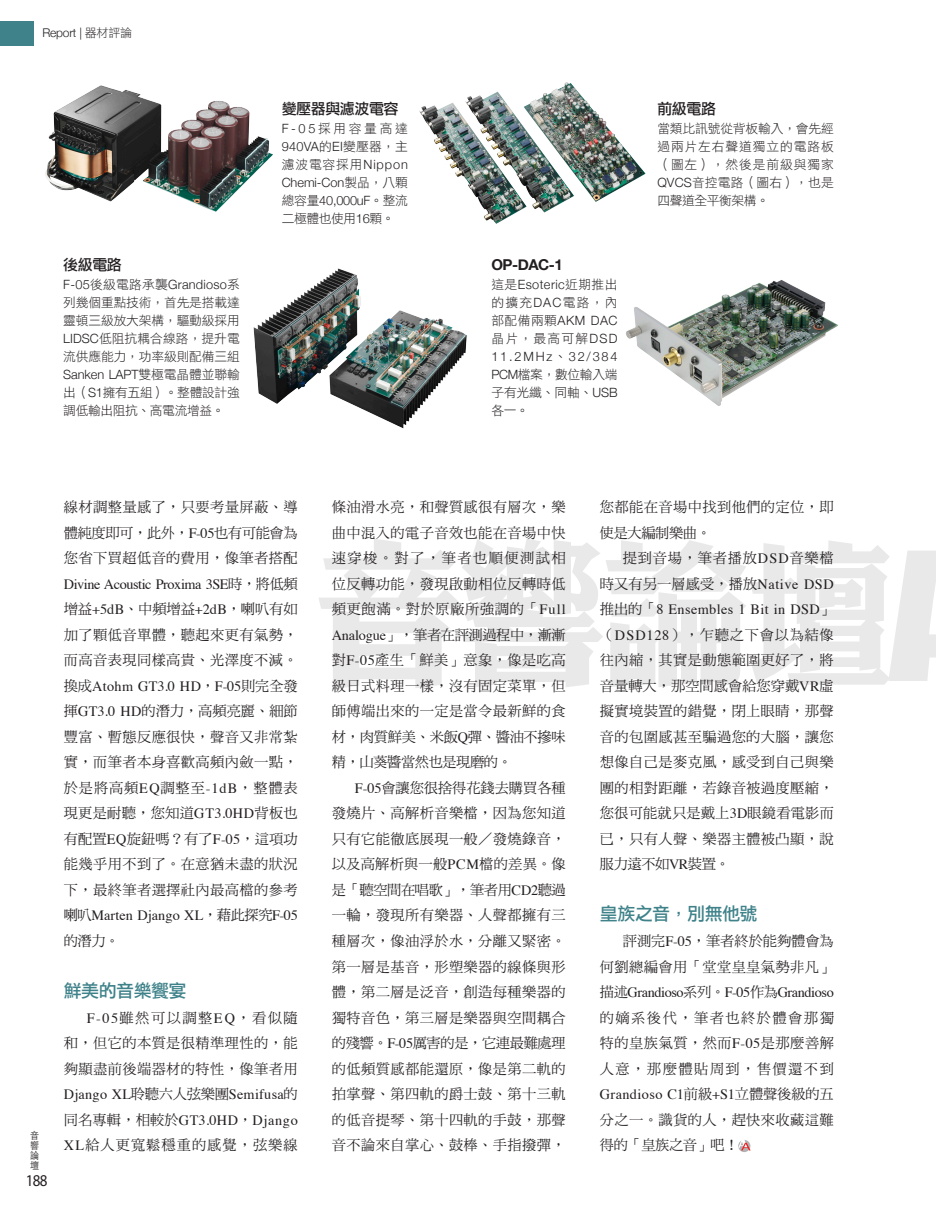
<style>
.page{position:relative;width:936px;height:1212px;background:#fff}
.page>*{position:absolute;margin:0;border:0;box-sizing:border-box;transform-origin:0 0}
.t1{font:157.5px "DF Li King Hei Std W8";color:#231f20;scale:.94 1}
.內標{font:18px "DF Li Hei Std W5";letter-spacing:-.03em;color:#3f828a}
.t2{font:16.5px "Myriad Pro";color:#231f20;scale:.91 1}
.t3{font:15px "DF Li Hei Std W5";letter-spacing:-.03em;color:#231f20}
.t4{font:700 15px "Helvetica Neue";color:#231f20}
.內文{font:14.25px/25.5px "DF Ming Std W5";letter-spacing:.025em;color:#231f20;text-align:justify}
.t5{font:12.75px/18px "DF Li Hei Std W3";letter-spacing:-.01em;color:#231f20;text-align:justify}
.t6{font:300 12px "Helvetica Neue";letter-spacing:-.02em;color:#231f20}
.t7{font:300 9.9px/10.2px "ST Heiti TC";color:#231f20;text-align:justify;scale:.91 1}
.s1{font-family:"DF Li Hei Std W3";font-weight:400}
.s2{font-family:"Helvetica Neue";font-weight:300}
.s3{font-family:"Times"}
</style>
<div class="page">
<svg style="left:738px;top:1140px;width:12px;height:12px"></svg>
<svg style="left:738px;top:1140px;width:12px;height:10px"></svg>
<img style="left:45px;top:85px;width:228px;height:127px">
<img style="left:419px;top:82px;width:227px;height:142px">
<img style="left:253px;top:268px;width:214px;height:161px">
<img style="left:626px;top:280px;width:212px;height:126px">
<div style="left:0;top:21px;width:33px;height:24px;background:#3f828a"></div>
<p class="t6" style="left:43px;top:23px;width:91px">Report | <span class="s1">器材評論</span></p>
<p class="t3" style="left:63px;top:257px;width:60px">後級電路</p>
<p class="t5" style="left:63px;top:275px;width:178px"><span class="s2">F-05</span>後級電路承襲<span class="s2">Grandioso</span>系列幾個重點技術，首先是搭載達靈頓三級放大架構，驅動級採用<span class="s2">LIDSC</span>低阻抗耦合線路，提升電流供應能力，功率級則配備三組<span class="s2">Sanken LAPT</span>雙極電晶體並聯輸出（<span class="s2">S1</span>擁有五組）。整體設計強調低輸出阻抗、高電流增益。</p>
<p class="t3" style="left:282px;top:101px;width:118px">變壓器與濾波電容</p>
<p class="t5" style="left:282px;top:120px;width:128px"><span class="s2">F-05</span>採用容量高達<span class="s2">940VA</span>的<span class="s2">EI</span>變壓器，主濾波電容採用<span class="s2">Nippon Chemi-Con</span>製品，八顆總容量<span class="s2">40,000uF</span>。整流二極體也使用<span class="s2">16</span>顆。</p>
<p class="t4" style="left:491px;top:253px;width:73px">OP-DAC-1</p>
<p class="t5" style="left:491px;top:275px;width:128px">這是<span class="s2">Esoteric</span>近期推出的擴充<span class="s2">DAC</span>電路，內部配備兩顆<span class="s2">AKM DAC</span>晶片，最高可解<span class="s2">DSD 11.2MHz</span>、<span class="s2">32/384<br>PCM</span>檔案，數位輸入端子有光纖、同軸、<span class="s2">USB</span>各一。</p>
<p class="t3" style="left:657px;top:101px;width:60px">前級電路</p>
<p class="t5" style="left:657px;top:120px;width:178px">當類比訊號從背板輸入，會先經過兩片左右聲道獨立的電路板（圖左），然後是前級與獨家<span class="s2">QVCS</span>音控電路（圖右），也是四聲道全平衡架構。</p>
<p class="t7" style="left:30px;top:1129px;width:11px">音響論壇</p>
<p class="t2" style="left:26px;top:1170px;width:25px">188</p>
<p class="內文" style="left:64px;top:494px;width:235px">線材調整量感了，只要考量屏蔽、導體純度即可，此外，<span class="s3">F-05</span>也有可能會為您省下買超低音的費用，像筆者搭配<span class="s3">Divine Acoustic Proxima 3SE</span>時，將低頻增益<span class="s3">+5dB</span>、中頻增益<span class="s3">+2dB</span>，喇叭有如加了顆低音單體，聽起來更有氣勢，而高音表現同樣高貴、光澤度不減。換成<span class="s3">Atohm GT3.0 HD</span>，<span class="s3">F-05</span>則完全發揮<span class="s3">GT3.0 HD</span>的潛力，高頻亮麗、細節豐富、暫態反應很快，聲音又非常紮實，而筆者本身喜歡高頻內斂一點，於是將高頻<span class="s3">EQ</span>調整至<span class="s3">-1dB</span>，整體表現更是耐聽，您知道<span class="s3">GT3.0HD</span>背板也有配置<span class="s3">EQ</span>旋鈕嗎？有了<span class="s3">F-05</span>，這項功能幾乎用不到了。在意猶未盡的狀況下，最終筆者選擇社內最高檔的參考喇叭<span class="s3">Marten Django XL</span>，藉此探究<span class="s3">F-05</span>的潛力。</p>
<p class="內標" style="left:64px;top:981px;width:124px">鮮美的音樂饗宴</p>
<p class="內文" style="left:64px;top:1004px;width:235px;text-indent:23px"><span class="s3">F-05</span>雖然可以調整<span class="s3">EQ</span>，看似隨和，但它的本質是很精準理性的，能夠顯盡前後端器材的特性，像筆者用<span class="s3">Django XL</span>聆聽六人弦樂團<span class="s3">Semifusa</span>的同名專輯，相較於<span class="s3">GT3.0HD</span>，<span class="s3">Django XL</span>給人更寬鬆穩重的感覺，弦樂線</p>
<p class="內文" style="left:600px;top:494px;width:235px">您都能在音場中找到他們的定位，即使是大編制樂曲。</p>
<p class="內文" style="left:600px;top:545px;width:235px;text-indent:23px">提到音場，筆者播放<span class="s3">DSD</span>音樂檔時又有另一層感受，播放<span class="s3">Native DSD</span>推出的「<span class="s3">8 Ensembles 1 Bit in DSD</span>」（<span class="s3">DSD128</span>），乍聽之下會以為結像往內縮，其實是動態範圍更好了，將音量轉大，那空間感會給您穿戴<span class="s3">VR</span>虛擬實境裝置的錯覺，閉上眼睛，那聲音的包圍感甚至騙過您的大腦，讓您想像自己是麥克風，感受到自己與樂團的相對距離，若錄音被過度壓縮，您很可能就只是戴上<span class="s3">3D</span>眼鏡看電影而已，只有人聲、樂器主體被凸顯，說服力遠不如<span class="s3">VR</span>裝置。</p>
<p class="內標" style="left:600px;top:904px;width:159px">皇族之音，別無他號</p>
<p class="內文" style="left:600px;top:928px;width:235px;text-indent:23px">評測完<span class="s3">F-05</span>，筆者終於能夠體會為何劉總編會用「堂堂皇皇氣勢非凡」描述<span class="s3">Grandioso</span>系列。<span class="s3">F-05</span>作為<span class="s3">Grandioso</span>的嫡系後代，筆者也終於體會那獨特的皇族氣質，然而<span class="s3">F-05</span>是那麼善解人意，那麼體貼周到，售價還不到<span class="s3">Grandioso C1</span>前級<span class="s3">+S1</span>立體聲後級的五分之一。識貨的人，趕快來收藏這難得的「皇族之音」吧！</p>
<p class="內文" style="left:332px;top:494px;width:235px">條油滑水亮，和聲質感很有層次，樂曲中混入的電子音效也能在音場中快速穿梭。對了，筆者也順便測試相位反轉功能，發現啟動相位反轉時低頻更飽滿。對於原廠所強調的「<span class="s3">Full Analogue</span>」，筆者在評測過程中，漸漸對<span class="s3">F-05</span>產生「鮮美」意象，像是吃高級日式料理一樣，沒有固定菜單，但師傅端出來的一定是當令最新鮮的食材，肉質鮮美、米飯<span class="s3">Q</span>彈、醬油不摻味精，山葵醬當然也是現磨的。</p>
<p class="內文" style="left:332px;top:775px;width:235px;text-indent:23px"><span class="s3">F-05</span>會讓您很捨得花錢去購買各種發燒片、高解析音樂檔，因為您知道只有它能徹底展現一般／發燒錄音，以及高解析與一般<span class="s3">PCM</span>檔的差異。像是「聽空間在唱歌」，筆者用<span class="s3">CD2</span>聽過一輪，發現所有樂器、人聲都擁有三種層次，像油浮於水，分離又緊密。第一層是基音，形塑樂器的線條與形體，第二層是泛音，創造每種樂器的獨特音色，第三層是樂器與空間耦合的殘響。<span class="s3">F-05</span>厲害的是，它連最難處理的低頻質感都能還原，像是第二軌的拍掌聲、第四軌的爵士鼓、第十三軌的低音提琴、第十四軌的手鼓，那聲音不論來自掌心、鼓棒、手指撥彈，</p>
<h1 class="t1" style="left:314px;top:529px;width:617px">音響論壇</h1>
</div>
